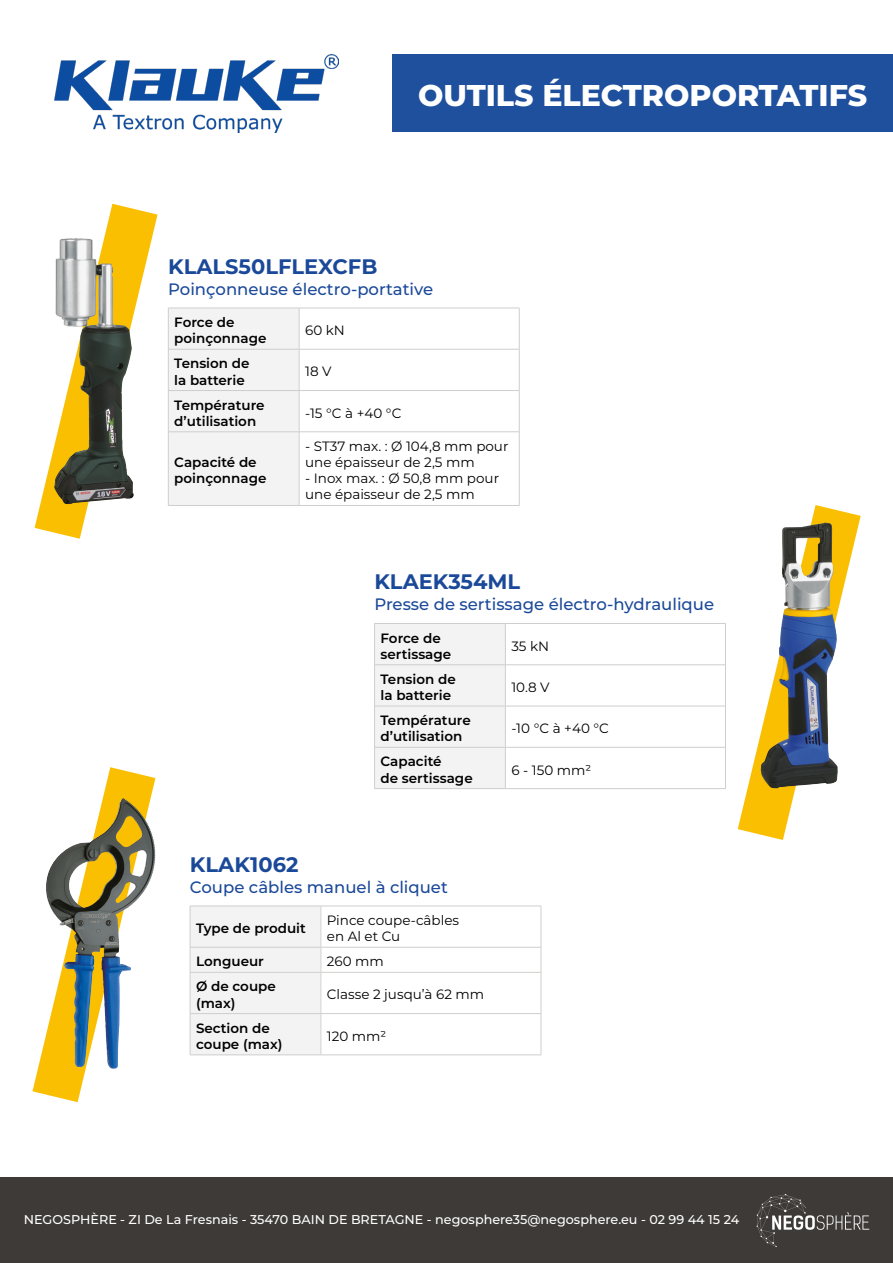
<style>
.page{position:relative;width:893px;height:1263px;background:#fff}
.page>*{position:absolute;margin:0;border:0;box-sizing:border-box;transform-origin:0 0}
.t1{font:800 30px "Montserrat";color:#fff}
.t2{font:700 21px "Montserrat";color:#1b4999}
.t3{font:500 16.5px "Montserrat";color:#1b4999}
.t4{font:600 13.5px/16.2px "Montserrat";color:#000}
.t5{font:13.5px/16.2px "Montserrat";color:#000}
.t6{font:500 12.75px "Montserrat";color:#fff}
</style>
<div class="page">
<div style="left:0;top:1177px;width:893px;height:86px;background:#3e3a37"></div>
<svg style="left:756px;top:1194px;width:113px;height:53px"></svg>
<img style="left:54px;top:54px;width:284px;height:78px">
<div style="left:392px;top:54px;width:501px;height:78px;background:#1e509d"></div>
<svg style="left:35px;top:204px;width:123px;height:335px"></svg>
<img style="left:54px;top:238px;width:80px;height:267px">
<div style="left:169px;top:309px;width:130px;height:196px;background:#f3f3f4"></div>
<hr style="left:168px;top:308px;width:131px;height:1px;background:#d0cecd">
<hr style="left:168px;top:349px;width:131px;height:1px;background:#d0cecd">
<hr style="left:299px;top:308px;width:220px;height:1px;background:#d0cecd">
<hr style="left:299px;top:349px;width:220px;height:1px;background:#d0cecd">
<hr style="left:168px;top:390px;width:131px;height:1px;background:#d0cecd">
<hr style="left:168px;top:431px;width:131px;height:1px;background:#d0cecd">
<hr style="left:299px;top:390px;width:220px;height:1px;background:#d0cecd">
<hr style="left:299px;top:431px;width:220px;height:1px;background:#d0cecd">
<hr style="left:168px;top:505px;width:131px;height:1px;background:#d0cecd">
<hr style="left:299px;top:505px;width:220px;height:1px;background:#d0cecd">
<hr style="left:168px;top:308px;width:1px;height:41px;background:#d0cecd">
<hr style="left:168px;top:349px;width:1px;height:41px;background:#d0cecd">
<hr style="left:299px;top:308px;width:1px;height:41px;background:#d0cecd">
<hr style="left:299px;top:349px;width:1px;height:41px;background:#d0cecd">
<hr style="left:519px;top:308px;width:1px;height:41px;background:#d0cecd">
<hr style="left:519px;top:349px;width:1px;height:41px;background:#d0cecd">
<hr style="left:168px;top:391px;width:1px;height:41px;background:#d0cecd">
<hr style="left:168px;top:432px;width:1px;height:73px;background:#d0cecd">
<hr style="left:299px;top:391px;width:1px;height:41px;background:#d0cecd">
<hr style="left:299px;top:432px;width:1px;height:73px;background:#d0cecd">
<hr style="left:519px;top:391px;width:1px;height:41px;background:#d0cecd">
<hr style="left:519px;top:432px;width:1px;height:73px;background:#d0cecd">
<svg style="left:32px;top:767px;width:123px;height:335px"></svg>
<img style="left:45px;top:799px;width:86px;height:270px">
<div style="left:190px;top:906px;width:131px;height:41px;background:#f3f3f4"></div>
<div style="left:190px;top:1013px;width:131px;height:42px;background:#f3f3f4"></div>
<hr style="left:190px;top:906px;width:131px;height:1px;background:#d0cecd">
<hr style="left:321px;top:906px;width:220px;height:1px;background:#d0cecd">
<hr style="left:321px;top:947px;width:220px;height:1px;background:#d0cecd">
<hr style="left:321px;top:972px;width:220px;height:1px;background:#d0cecd">
<hr style="left:190px;top:1013px;width:131px;height:1px;background:#d0cecd">
<hr style="left:321px;top:1013px;width:220px;height:1px;background:#d0cecd">
<hr style="left:190px;top:1054px;width:131px;height:1px;background:#d0cecd">
<hr style="left:321px;top:1054px;width:220px;height:1px;background:#d0cecd">
<hr style="left:190px;top:906px;width:1px;height:41px;background:#d0cecd">
<hr style="left:321px;top:906px;width:1px;height:41px;background:#d0cecd">
<hr style="left:541px;top:906px;width:1px;height:41px;background:#d0cecd">
<div style="left:190px;top:947px;width:132px;height:66px;background:#f3f3f4"></div>
<hr style="left:321px;top:972px;width:1px;height:41px;background:#d0cecd">
<svg style="left:541px;top:947px;width:1px;height:25px"></svg>
<hr style="left:541px;top:972px;width:1px;height:41px;background:#d0cecd">
<hr style="left:190px;top:1014px;width:1px;height:41px;background:#d0cecd">
<hr style="left:321px;top:1014px;width:1px;height:41px;background:#d0cecd">
<hr style="left:541px;top:1014px;width:1px;height:41px;background:#d0cecd">
<svg style="left:738px;top:505px;width:123px;height:335px"></svg>
<div style="left:375px;top:624px;width:130px;height:164px;background:#f3f3f4"></div>
<hr style="left:374px;top:623px;width:131px;height:1px;background:#d0cecd">
<hr style="left:374px;top:664px;width:131px;height:1px;background:#d0cecd">
<hr style="left:505px;top:623px;width:221px;height:1px;background:#d0cecd">
<hr style="left:505px;top:664px;width:220px;height:1px;background:#d0cecd">
<hr style="left:374px;top:706px;width:131px;height:1px;background:#d0cecd">
<hr style="left:374px;top:747px;width:131px;height:1px;background:#d0cecd">
<hr style="left:505px;top:706px;width:221px;height:1px;background:#d0cecd">
<hr style="left:505px;top:747px;width:220px;height:1px;background:#d0cecd">
<hr style="left:374px;top:788px;width:131px;height:1px;background:#d0cecd">
<hr style="left:505px;top:788px;width:221px;height:1px;background:#d0cecd">
<hr style="left:374px;top:624px;width:1px;height:41px;background:#d0cecd">
<hr style="left:374px;top:665px;width:1px;height:41px;background:#d0cecd">
<hr style="left:505px;top:624px;width:1px;height:41px;background:#d0cecd">
<hr style="left:505px;top:665px;width:1px;height:41px;background:#d0cecd">
<hr style="left:725px;top:624px;width:1px;height:41px;background:#d0cecd">
<hr style="left:725px;top:665px;width:1px;height:41px;background:#d0cecd">
<hr style="left:374px;top:706px;width:1px;height:41px;background:#d0cecd">
<hr style="left:374px;top:747px;width:1px;height:41px;background:#d0cecd">
<hr style="left:505px;top:706px;width:1px;height:41px;background:#d0cecd">
<hr style="left:505px;top:747px;width:1px;height:41px;background:#d0cecd">
<hr style="left:725px;top:706px;width:1px;height:41px;background:#d0cecd">
<hr style="left:725px;top:747px;width:1px;height:41px;background:#d0cecd">
<img style="left:761px;top:523px;width:77px;height:265px">
<h1 class="t1" style="left:418px;top:73px;width:451px">OUTILS ÉLECTROPORTATIFS</h1>
<h2 class="t2" style="left:168px;top:251px;width:211px">KLALS50LFLEXCFB</h2>
<p class="t3" style="left:168px;top:277px;width:267px">Poinçonneuse électro-portative</p>
<p class="t4" style="left:174px;top:314px;width:94px">Force de poinçonnage</p>
<p class="t5" style="left:305px;top:322px;width:41px">60 kN</p>
<p class="t4" style="left:174px;top:355px;width:77px">Tension de la batterie</p>
<p class="t5" style="left:305px;top:363px;width:28px">18 V</p>
<p class="t4" style="left:174px;top:396px;width:92px">Température d’utilisation</p>
<p class="t5" style="left:305px;top:404px;width:98px">-15 °C à +40 °C</p>
<p class="t4" style="left:174px;top:454px;width:94px">Capacité de poinçonnage</p>
<p class="t5" style="left:305px;top:437px;width:205px">- ST37 max. : Ø 104,8 mm pour une épaisseur de 2,5 mm</p>
<p class="t5" style="left:305px;top:470px;width:195px">- Inox max. : Ø 50,8 mm pour une épaisseur de 2,5 mm</p>
<h2 class="t2" style="left:374px;top:566px;width:147px">KLAEK354ML</h2>
<p class="t3" style="left:374px;top:593px;width:341px">Presse de sertissage électro-hydraulique</p>
<p class="t4" style="left:381px;top:629px;width:72px">Force de sertissage</p>
<p class="t5" style="left:511px;top:637px;width:39px">35 kN</p>
<p class="t4" style="left:381px;top:670px;width:77px">Tension de la batterie</p>
<p class="t5" style="left:511px;top:679px;width:40px">10.8 V</p>
<p class="t4" style="left:381px;top:712px;width:92px">Température d’utilisation</p>
<p class="t5" style="left:511px;top:720px;width:99px">-10 °C à +40 °C</p>
<p class="t4" style="left:381px;top:753px;width:94px">Capacité<br>de sertissage</p>
<p class="t5" style="left:511px;top:761px;width:81px">6 - 150 mm²</p>
<h2 class="t2" style="left:190px;top:849px;width:110px">KLAK1062</h2>
<p class="t3" style="left:190px;top:875px;width:259px">Coupe câbles manuel à cliquet</p>
<p class="t4" style="left:196px;top:920px;width:111px">Type de produit</p>
<p class="t5" style="left:327px;top:912px;width:134px">Pince coupe-câbles en Al et Cu</p>
<p class="t4" style="left:196px;top:953px;width:69px">Longueur</p>
<p class="t5" style="left:327px;top:953px;width:58px">260 mm</p>
<p class="t4" style="left:196px;top:978px;width:81px">Ø de coupe (max)</p>
<p class="t5" style="left:327px;top:986px;width:159px">Classe 2 jusqu’à 62 mm</p>
<p class="t4" style="left:196px;top:1019px;width:88px">Section de coupe (max)</p>
<p class="t5" style="left:327px;top:1027px;width:61px">120 mm²</p>
<p class="t6" style="left:24px;top:1211px;width:717px">NEGOSPHÈRE - ZI De La Fresnais - 35470 BAIN DE BRETAGNE - negosphere35@negosphere.eu - 02 99 44 15 24</p>
</div>
